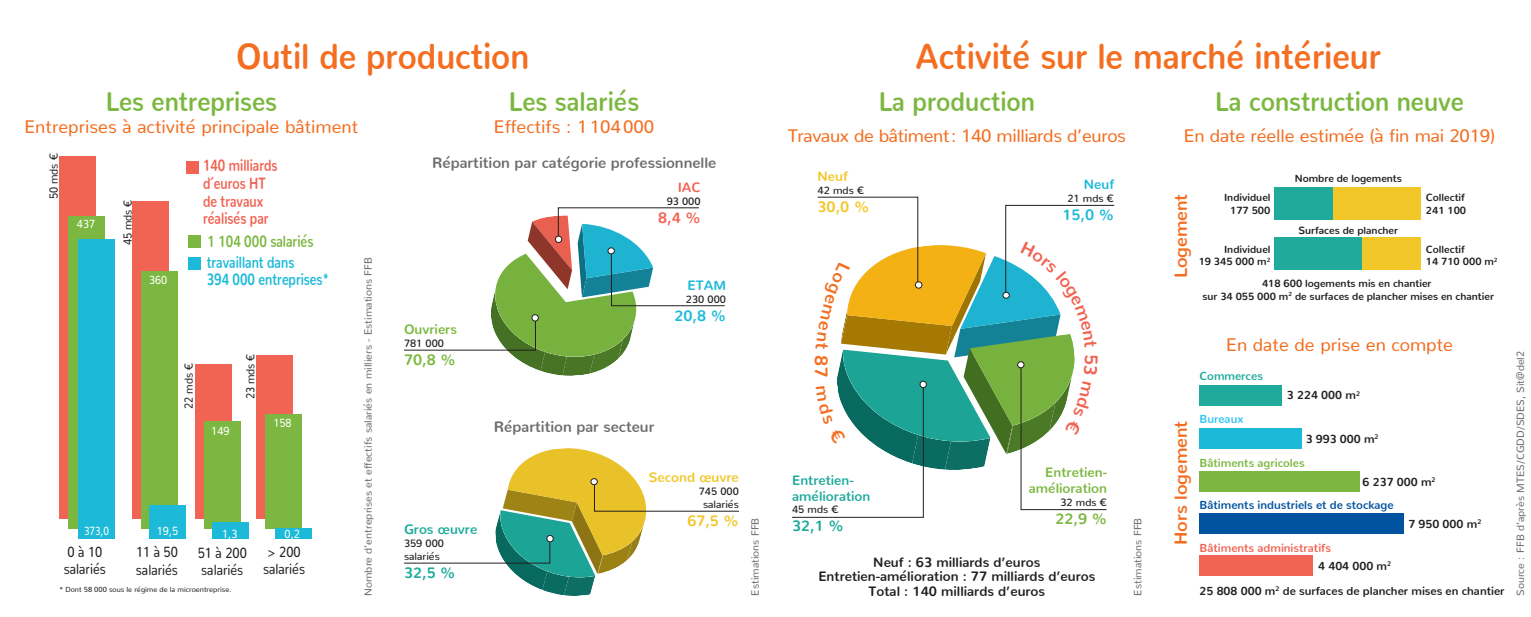
<style>
.page{position:relative;width:1531px;height:617px;background:#fff}
.page>*{position:absolute;margin:0;border:0;box-sizing:border-box;transform-origin:0 0}
.t1{font:700 36px "Nunito";color:#f36e21;scale:.9 1}
.t2{font:700 27px "Nunito";color:#7cb841;scale:.9 1}
.t3{font:18px "Nunito";color:#f36e21}
.t4{font:18px "Nunito";letter-spacing:-.02em;color:#f36e21}
.t5{font:700 18px "Nunito";color:#f36e21}
.t6{font:700 16.2px/17.5px "Nunito";color:#f16353;scale:.77 1}
.t7{font:700 16.2px/17.5px "Nunito";color:#1cbad8;scale:.77 1}
.t8{font:700 16.2px "Nunito";color:#7cb841;scale:.77 1}
.t9{font:700 15px "Nunito";color:#6c6d70}
.t10{font:700 15px "Nunito";color:#7cb841}
.t11{font:700 15px "Nunito";color:#1cbad8}
.t12{font:700 15px "Nunito";color:#1faa9c}
.t13{font:700 15px "Nunito";color:#f2c729}
.t14{font:700 15px "Nunito";color:#f16353}
.t15{font:14.55px/17.5px "Nunito";color:#231f20;scale:.85 1}
.t16{font:700 13.5px/14.2px "Nunito";color:#231f20;text-align:center}
.t17{font:700 13.5px/16.2px "Nunito";color:#1faa9c}
.t18{font:700 13.5px/16.2px "Nunito";color:#7cb841;text-align:right}
.t19{font:700 13.5px "Nunito";color:#f2c729}
.t20{font:700 13.5px "Nunito";color:#1cbad8}
.t21{font:700 13.5px "Nunito";color:#f16353}
.t22{font:11.7px "Nunito";color:#231f20;scale:.9 1}
.t23{font:11.7px "Nunito";color:#fff;scale:.9 1}
.t24{font:11.7px "Nunito";color:#fff;scale:.82 1}
.t25{font:700 11.55px "Nunito";color:#231f20}
.t26{font:700 11.55px/18.6px "Nunito";color:#f16353}
.t27{font:700 11.55px "Nunito";color:#0153a0}
.t28{font:700 11.55px "Nunito";color:#7cb841}
.t29{font:700 11.55px "Nunito";color:#1faa9c}
.t30{font:700 11.55px "Nunito";color:#33c5f3}
.t31{font:10.5px "Nunito";color:#6c6d70}
.t32{font:500 10.5px/12.6px "Nunito";color:#231f20}
.t33{font:700 10.35px/12.5px "Nunito";color:#231f20;text-align:center}
.t34{font:7.35px "Nunito";color:#231f20}
.s1{color:#231f20}
</style>
<div class="page">
<svg style="left:404px;top:207px;width:321px;height:169px"></svg>
<div style="left:608px;top:247px;width:7px;height:7px;border:1px solid #231f20;border-radius:50%"></div>
<svg style="left:404px;top:448px;width:335px;height:148px"></svg>
<div style="left:590px;top:478px;width:8px;height:7px;border:1px solid #231f20;border-radius:50%"></div>
<div style="left:1274px;top:187px;width:59px;height:33px;background:#1faa9c"></div>
<div style="left:1333px;top:187px;width:87px;height:33px;background:#f2c729"></div>
<div style="left:1352px;top:238px;width:68px;height:32px;background:#f2c729"></div>
<div style="left:1274px;top:238px;width:87px;height:32px;background:#1faa9c"></div>
<div style="left:1199px;top:555px;width:113px;height:20px;background:#f16353"></div>
<div style="left:1199px;top:513px;width:204px;height:21px;background:#0153a0"></div>
<div style="left:1199px;top:471px;width:160px;height:20px;background:#7cb841"></div>
<div style="left:1199px;top:428px;width:103px;height:21px;background:#1cbad8"></div>
<div style="left:1199px;top:385px;width:83px;height:20px;background:#1faa9c"></div>
<div style="left:60px;top:157px;width:36px;height:361px;background:#f16353"></div>
<div style="left:69px;top:216px;width:36px;height:312px;background:#7cb841"></div>
<div style="left:78px;top:239px;width:36px;height:300px;background:#1cbad8"></div>
<div style="left:195px;top:364px;width:37px;height:154px;background:#f16353"></div>
<div style="left:256px;top:355px;width:36px;height:163px;background:#f16353"></div>
<div style="left:132px;top:201px;width:37px;height:317px;background:#f16353"></div>
<div style="left:265px;top:413px;width:37px;height:115px;background:#7cb841"></div>
<div style="left:204px;top:421px;width:37px;height:107px;background:#7cb841"></div>
<div style="left:141px;top:271px;width:37px;height:257px;background:#7cb841"></div>
<div style="left:188px;top:257px;width:12px;height:12px;background:#1cbad8"></div>
<div style="left:186px;top:161px;width:13px;height:13px;background:#f16353"></div>
<div style="left:188px;top:235px;width:13px;height:13px;background:#7cb841"></div>
<div style="left:149px;top:506px;width:37px;height:33px;background:#1cbad8"></div>
<div style="left:212px;top:522px;width:37px;height:17px;background:#1cbad8"></div>
<div style="left:275px;top:528px;width:37px;height:11px;background:#1cbad8"></div>
<svg style="left:792px;top:196px;width:323px;height:322px"></svg>
<h1 class="t1" style="left:236px;top:24px;width:327px">Outil de production</h1>
<h1 class="t1" style="left:915px;top:24px;width:518px">Activité sur le marché intérieur</h1>
<h2 class="t2" style="left:106px;top:77px;width:192px">Les entreprises</h2>
<h3 class="t3" style="left:24px;top:111px;width:335px">Entreprises à activité principale bâtiment</h3>
<h2 class="t2" style="left:509px;top:77px;width:146px">Les salariés</h2>
<h3 class="t3" style="left:494px;top:111px;width:162px">Effectifs : 1104000</h3>
<h2 class="t2" style="left:879px;top:77px;width:175px">La production</h2>
<h3 class="t4" style="left:788px;top:120px;width:340px">Travaux de bâtiment: 140 milliards d’euros</h3>
<h2 class="t2" style="left:1215px;top:77px;width:278px">La construction neuve</h2>
<h3 class="t3" style="left:1184px;top:120px;width:313px">En date réelle estimée (à fin mai 2019)</h3>
<p class="t22" style="left:44px;top:199px;width:53px;rotate:-90deg">50 mds €</p>
<h3 class="t9" style="left:432px;top:149px;width:286px">Répartition par catégorie professionnelle</h3>
<h3 class="t6" style="left:203px;top:155px;width:98px">140 milliards d´euros HT de travaux réalisés par</h3>
<h3 class="t8" style="left:207px;top:227px;width:139px">1 104 000 salariés</h3>
<h3 class="t7" style="left:207px;top:251px;width:160px">travaillant dans<br>394 000 entreprises*</h3>
<h3 class="t19" style="left:817px;top:164px;width:32px">Neuf</h3>
<p class="t32" style="left:817px;top:183px;width:48px">42 mds €</p>
<h3 class="t13" style="left:817px;top:193px;width:53px">30,0 %</h3>
<h3 class="t20" style="left:1084px;top:172px;width:32px">Neuf</h3>
<p class="t32" style="left:1067px;top:191px;width:48px">21 mds €</p>
<h3 class="t11" style="left:1062px;top:201px;width:53px">15,0 %</h3>
<h3 class="t21" style="left:678px;top:175px;width:24px">IAC</h3>
<p class="t32" style="left:667px;top:194px;width:35px">93 000</p>
<h3 class="t14" style="left:658px;top:204px;width:44px">8,4 %</h3>
<p class="t22" style="left:118px;top:245px;width:53px;rotate:-90deg">45 mds €</p>
<p class="t23" style="left:77px;top:214px;width:22px">437</p>
<p class="t31" style="left:359px;top:595px;width:340px;rotate:-90deg">Nombre d’entreprises et effectifs salariés en milliers - Estimations FFB</p>
<p class="t23" style="left:149px;top:269px;width:22px">360</p>
<h3 class="t20" style="left:687px;top:273px;width:40px">ETAM</h3>
<p class="t32" style="left:686px;top:291px;width:42px">230 000</p>
<h3 class="t11" style="left:674px;top:302px;width:53px">20,8 %</h3>
<h3 class="t18" style="left:404px;top:320px;width:54px">Ouvriers</h3>
<p class="t32" style="left:404px;top:336px;width:42px">781 000</p>
<h3 class="t10" style="left:404px;top:346px;width:53px">70,8 %</h3>
<p class="t22" style="left:240px;top:399px;width:53px;rotate:-90deg">23 mds €</p>
<p class="t22" style="left:179px;top:408px;width:53px;rotate:-90deg">22 mds €</p>
<p class="t23" style="left:273px;top:412px;width:22px">158</p>
<h3 class="t9" style="left:494px;top:412px;width:162px">Répartition par secteur</h3>
<p class="t23" style="left:211px;top:421px;width:22px">149</p>
<h3 class="t18" style="left:1029px;top:462px;width:80px">Entretien&shy;amélioration</h3>
<p class="t32" style="left:1060px;top:494px;width:48px">32 mds €</p>
<h3 class="t10" style="left:1055px;top:505px;width:53px">22,9 %</h3>
<h3 class="t19" style="left:649px;top:465px;width:92px">Second œuvre</h3>
<p class="t32" style="left:699px;top:483px;width:42px;text-align:center">745 000 salariés</p>
<h3 class="t13" style="left:687px;top:506px;width:53px">67,5 %</h3>
<p class="t31" style="left:1129px;top:595px;width:79px;rotate:-90deg">Estimations FFB</p>
<h3 class="t17" style="left:792px;top:470px;width:80px">Entretien&shy;amélioration</h3>
<p class="t32" style="left:792px;top:502px;width:48px">45 mds €</p>
<h3 class="t12" style="left:792px;top:512px;width:53px">32,1 %</h3>
<p class="t23" style="left:157px;top:520px;width:25px">19,5</p>
<p class="t23" style="left:222px;top:523px;width:18px">1,3</p>
<p class="t23" style="left:285px;top:523px;width:18px">0,2</p>
<p class="t31" style="left:746px;top:595px;width:79px;rotate:-90deg">Estimations FFB</p>
<h3 class="t17" style="left:404px;top:520px;width:75px">Gros œuvre</h3>
<p class="t32" style="left:404px;top:535px;width:42px">359 000 salariés</p>
<h3 class="t12" style="left:404px;top:558px;width:53px">32,5 %</h3>
<p class="t24" style="left:84px;top:520px;width:32px">373,0</p>
<h3 class="t15" style="left:64px;top:541px;width:51px">0 à 10 salariés</h3>
<h3 class="t15" style="left:136px;top:541px;width:51px">11 à 50 salariés</h3>
<h3 class="t15" style="left:198px;top:542px;width:59px">51 à 200 salariés</h3>
<h3 class="t15" style="left:263px;top:541px;width:51px;text-align:center">&gt; 200 salariés</h3>
<h3 class="t16" style="left:818px;top:553px;width:279px">Neuf : 63 milliards d’euros<br>Entretien-amélioration : 77 milliards d’euros<br>Total : 140 milliards d’euros</h3>
<p class="t34" style="left:60px;top:583px;width:173px">* Dont 58 000 sous le régime de la microentreprise.</p>
<h3 class="t5" style="left:1164px;top:278px;width:86px;rotate:-90deg">Logement</h3>
<p class="t33" style="left:1224px;top:190px;width:48px">Individuel<br>177 500</p>
<p class="t33" style="left:1198px;top:241px;width:73px;text-align:right">Individuel<br>19 345 000 m²</p>
<p class="t33" style="left:1295px;top:171px;width:109px">Nombre de logements</p>
<p class="t33" style="left:1298px;top:223px;width:101px">Surfaces de plancher</p>
<p class="t33" style="left:1426px;top:190px;width:42px;text-align:left">Collectif<br>241 100</p>
<p class="t33" style="left:1426px;top:241px;width:73px;text-align:left">Collectif<br>14 710 000 m²</p>
<p class="t33" style="left:1202px;top:276px;width:293px">418 600 logements mis en chantier<br>sur 34 055 000 m<sup>2</sup> de surfaces de plancher mises en chantier</p>
<h3 class="t5" style="left:1164px;top:545px;width:126px;rotate:-90deg">Hors logement</h3>
<h3 class="t3" style="left:1226px;top:328px;width:228px">En date de prise en compte</h3>
<p class="t29" style="left:1199px;top:365px;width:65px">Commerces</p>
<p class="t30" style="left:1199px;top:408px;width:45px">Bureaux</p>
<p class="t25" style="left:1287px;top:385px;width:75px">3 224 000 m<sup>2</sup></p>
<p class="t25" style="left:1306px;top:428px;width:74px">3 993 000 m<sup>2</sup></p>
<p class="t28" style="left:1199px;top:452px;width:107px">Bâtiments agricoles</p>
<p class="t25" style="left:1362px;top:471px;width:75px">6 237 000 m<sup>2</sup></p>
<p class="t27" style="left:1199px;top:494px;width:195px">Bâtiments industriels et de stockage</p>
<p class="t26" style="left:1318px;top:536px;width:75px;text-indent:-119px">Bâtiments administratifs<br><span class="s1">4 404 000 m</span><sup>2</sup></p>
<p class="t25" style="left:1408px;top:513px;width:75px">7 950 000 m<sup>2</sup></p>
<p class="t25" style="left:1199px;top:580px;width:306px">25 808 000 m<sup>2</sup> de surfaces de plancher mises en chantier</p>
<p class="t31" style="left:1511px;top:595px;width:246px;rotate:-90deg">Source : FFB d’après MTES/CGDD/SDES, Sit@del2</p>
</div>
